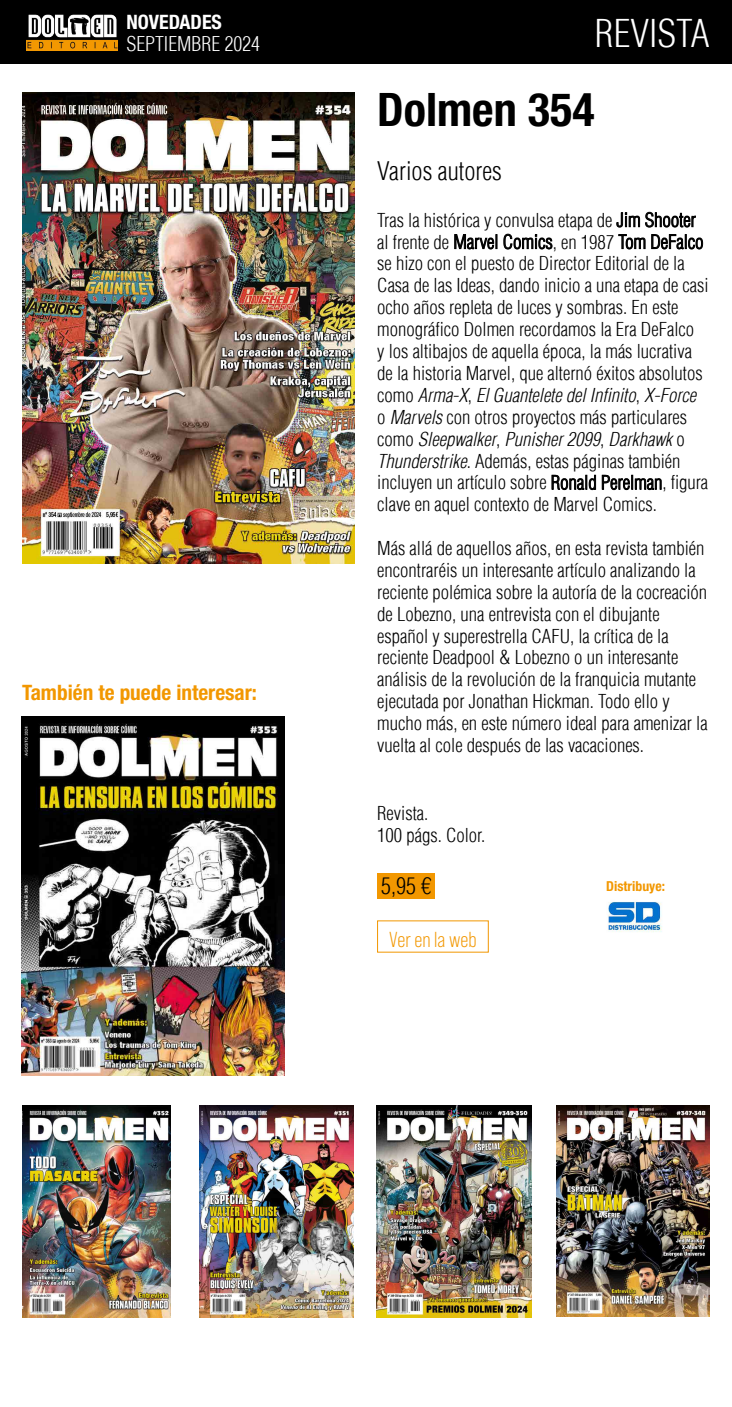
<style>
.page{position:relative;width:732px;height:1407px;background:#fff}
.page>*{position:absolute;margin:0;border:0;box-sizing:border-box;transform-origin:0 0}
.t1{font:700 condensed 46.25px "Helvetica Neue LT Std";color:#000}
.t2{font:300 condensed 37.44px "Helvetica LT";color:#fff}
.t3{font:300 condensed 25px "Helvetica LT";color:#000}
.t4{font:300 condensed 22.5px "Helvetica LT";color:#000}
.t5{font:21.62px "Bebas Neue Pro";color:#f29700}
.t6{font:700 condensed 21.25px "Helvetica Neue LT Std";color:#f29700}
.t7{font:300 condensed 19.88px "Helvetica LT";color:#fff}
.t8{font:700 condensed 19.88px "Helvetica Neue LT Std";color:#fff}
.t9{font:300 condensed 18.75px/21.9px "Helvetica LT";color:#000}
.t10{font:700 condensed 13.75px "Helvetica Neue LT Std";color:#f29700}
.s1{font-style:italic}
</style>
<div class="page">
<div style="left:377px;top:873px;width:57px;height:25px;background:#f29700"></div>
<div style="left:0;top:0;width:731px;height:64px;background:#000"></div>
<img style="left:26px;top:14px;width:91px;height:36px">
<img style="left:608px;top:901px;width:54px;height:31px">
<img style="left:22px;top:93px;width:332px;height:470px">
<img style="left:199px;top:1105px;width:154px;height:212px">
<img style="left:556px;top:1105px;width:153px;height:210px">
<img style="left:377px;top:1105px;width:154px;height:212px">
<img style="left:22px;top:1105px;width:148px;height:211px">
<img style="left:22px;top:716px;width:262px;height:359px">
<p class="t8" style="left:126px;top:10px;width:97px">NOVEDADES</p>
<p class="t7" style="left:126px;top:31px;width:135px">SEPTIEMBRE 2024</p>
<p class="t6" style="left:22px;top:679px;width:236px">También te puede interesar:</p>
<h2 class="t2" style="left:594px;top:10px;width:116px">REVISTA</h2>
<h1 class="t1" style="left:377px;top:82px;width:219px">Dolmen 354</h1>
<h3 class="t3" style="left:377px;top:155px;width:126px">Varios autores</h3>
<p class="t9" style="left:377px;top:209px;width:333px">Tras la histórica y convulsa etapa de Jim Shooter al frente de Marvel Comics, en 1987 Tom DeFalco se hizo con el puesto de Director Editorial de la Casa de las Ideas, dando inicio a una etapa de casi ocho años repleta de luces y sombras. En este monográfico Dolmen recordamos la Era DeFalco<br>y los altibajos de aquella época, la más lucrativa de la historia Marvel, que alternó éxitos absolutos como <span class="s1">Arma-X</span>, <span class="s1">El Guantelete del Infinito</span>, <span class="s1">X-Force </span>o <span class="s1">Marvels</span> con otros proyectos más particulares como <span class="s1">Sleepwalker</span>, <span class="s1">Punisher 2099</span>, <span class="s1">Darkhawk</span> o <span class="s1">Thunderstrike</span>. Además, estas páginas también incluyen un artículo sobre Ronald Perelman, figura clave en aquel contexto de Marvel Comics.</p>
<p class="t9" style="left:377px;top:537px;width:332px">Más allá de aquellos años, en esta revista también encontraréis un interesante artículo analizando la reciente polémica sobre la autoría de la cocreación de Lobezno, una entrevista con el dibujante español y superestrella CAFU, la crítica de la reciente Deadpool &amp; Lobezno o un interesante análisis de la revolución de la franquicia mutante ejecutada por Jonathan Hickman. Todo ello y mucho más, en este número ideal para amenizar la vuelta al cole después de las vacaciones.</p>
<p class="t9" style="left:377px;top:801px;width:109px;line-height:22.5px">Revista.<br>100 págs. Color.</p>
<p class="t4" style="left:381px;top:871px;width:51px">5,95 €</p>
<p class="t5" style="left:389px;top:927px;width:89px">Ver en la web</p>
<p class="t10" style="left:606px;top:878px;width:60px">Distribuye:</p>
</div>
